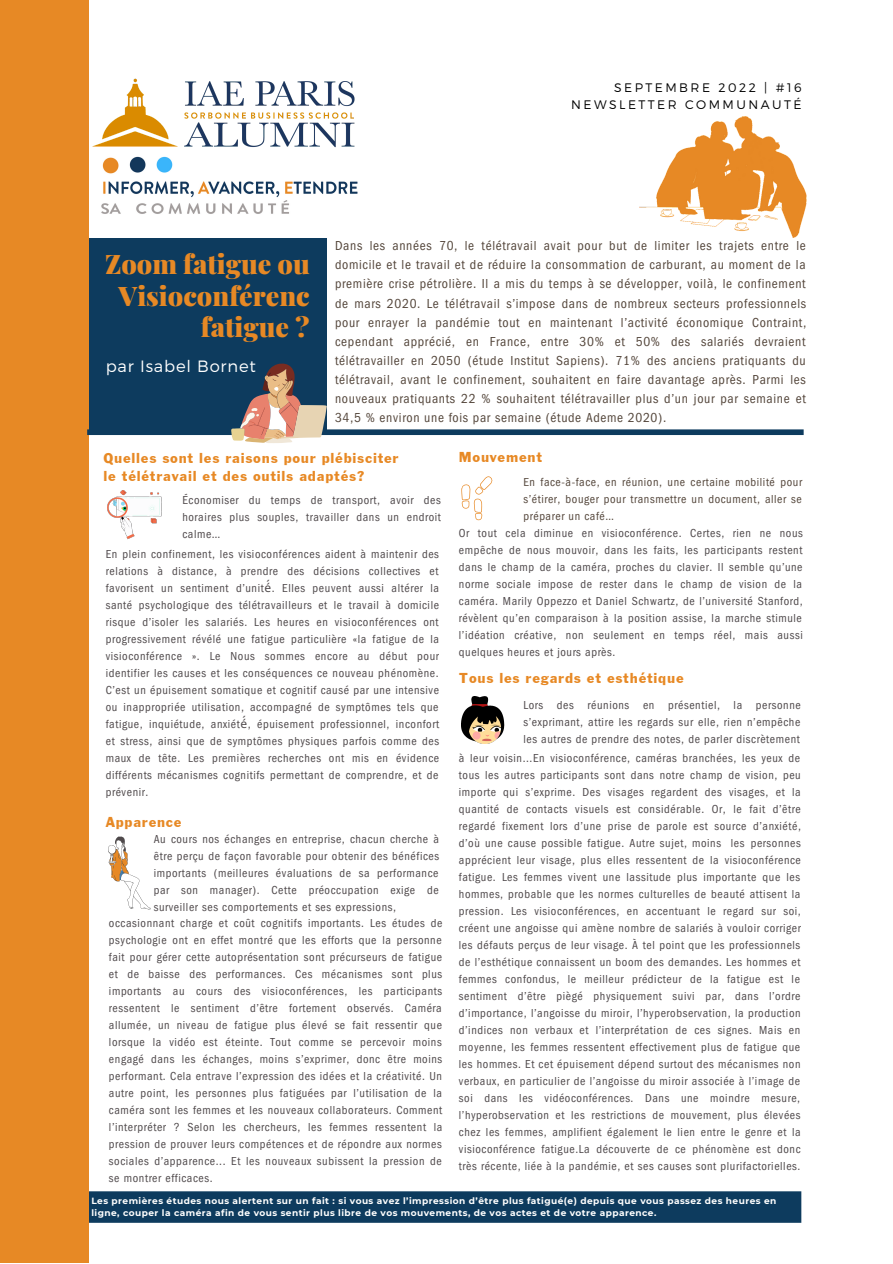
<style>
.page{position:relative;width:893px;height:1264px;background:#fff}
.page>*{position:absolute;margin:0;border:0;box-sizing:border-box;transform-origin:0 0}
.t1{font:900 27px/31.5px "Playfair Display";color:#e78925;text-align:right}
.t2{font:300 16.35px "Montserrat";letter-spacing:.05em;color:#fff}
.t3{font:15px "Franklin Gothic";letter-spacing:.05em;color:#e78925}
.t4{font:condensed 13.5px/19px "ITC Franklin Gothic Std";letter-spacing:.05em;color:#54463b;text-align:justify}
.t5{font:300 12.3px/17.5px "Montserrat";letter-spacing:.2em;color:#000;text-align:right}
.t6{font:condensed 12px/17px "ITC Franklin Gothic Std";letter-spacing:.05em;color:#4f494b;text-align:justify}
.t7{font:condensed 12px/17px "ITC Franklin Gothic Std";letter-spacing:.05em;color:#54463b;text-align:justify}
.t8{font:700 9px/12.8px "Montserrat";letter-spacing:.05em;color:#fff}
.s1{font-family:"Noto Sans";font-stretch:normal}
</style>
<div class="page">
<div style="left:78px;top:1191px;width:723px;height:31px;background:#0d3b5e"></div>
<div style="left:0;top:0;width:89px;height:1262px;background:#e78925"></div>
<img style="left:101px;top:156px;width:257px;height:58px">
<div style="left:89px;top:238px;width:237px;height:194px;background:#0d3b5e"></div>
<img style="left:92px;top:78px;width:263px;height:70px">
<img style="left:639px;top:116px;width:167px;height:121px">
<div style="left:87px;top:429px;width:716px;height:6px;background:#0d3b5e"></div>
<img style="left:108px;top:490px;width:54px;height:50px">
<svg style="left:231px;top:363px;width:96px;height:80px"></svg>
<svg style="left:461px;top:476px;width:32px;height:44px"></svg>
<svg style="left:108px;top:836px;width:43px;height:73px"></svg>
<img style="left:461px;top:696px;width:44px;height:47px">
<p class="t5" style="left:571px;top:78px;width:232px">SEPTEMBRE 2022 | #16<br>NEWSLETTER COMMUNAUTÉ</p>
<h1 class="t1" style="left:105px;top:247px;width:206px">Zoom fatigue ou<br>Visioconférenc fatigue ?</h1>
<h2 class="t2" style="left:106px;top:355px;width:152px">par Isabel Bornet</h2>
<p class="t4" style="left:335px;top:238px;width:472px">Dans les années 70, le télétravail avait pour but de limiter les trajets entre le domicile et le travail et de réduire la consommation de carburant, au moment de la première crise pétrolière. Il a mis du temps à se développer, voilà, le confinement de mars 2020. Le télétravail s’impose dans de nombreux secteurs professionnels pour enrayer la pandémie tout en maintenant l’activité économique Contraint, cependant apprécié, en France, entre 30% et 50% des salariés devraient télétravailler en 2050 (étude Institut Sapiens). 71% des anciens pratiquants du télétravail, avant le confinement, souhaitent en faire davantage après. Parmi les nouveaux pratiquants 22 % souhaitent télétravailler plus d’un jour par semaine et 34,5 % environ une fois par semaine (étude Ademe 2020).</p>
<p class="t3" style="left:103px;top:452px;width:296px">Quelles sont les raisons pour plébisciter</p>
<p class="t3" style="left:103px;top:471px;width:262px">le télétravail et des outils adaptés?</p>
<p class="t6" style="left:182px;top:493px;width:260px">Économiser du temps de transport, avoir des horaires plus souples, travailler dans un endroit calme…</p>
<p class="t6" style="left:106px;top:547px;width:335px">En plein confinement, les visioconférences aident à maintenir des relations à distance, à prendre des décisions collectives et favorisent un sentiment d’unit<span class="s1">é́</span>. Elles peuvent aussi altérer la santé psychologique des télétravailleurs et le travail à domicile risque d’isoler les salariés. Les heures en visioconférences ont progressivement révélé une fatigue particulière «la fatigue de la visioconférence ». Le Nous sommes encore au début pour identifier les causes et les conséquences ce nouveau phénomène.<br>C’est un épuisement somatique et cognitif causé par une intensive ou inappropriée utilisation, accompagné de symptômes tels que fatigue, inquiétude, anxiét<span class="s1">é́</span>, épuisement professionnel, inconfort et stress, ainsi que de symptômes physiques parfois comme des maux de tête. Les premières recherches ont mis en évidence différents mécanismes cognitifs permettant de comprendre, et de prévenir.</p>
<p class="t3" style="left:106px;top:817px;width:77px">Apparence</p>
<p class="t6" style="left:154px;top:832px;width:287px">Au cours nos échanges en entreprise, chacun cherche à être perçu de façon favorable pour obtenir des bénéfices importants (meilleures évaluations de sa performance par son manager). Cette préoccupation exige de surveiller ses comportements et ses expressions,</p>
<p class="t6" style="left:109px;top:916px;width:335px">occasionnant charge et coût cognitifs importants. Les études de psychologie ont en effet montré que les efforts que la personne fait pour gérer cette autoprésentation sont précurseurs de fatigue et de baisse des performances. Ces mécanismes sont plus importants au cours des visioconférences, les participants ressentent le sentiment d’être fortement observés. Caméra allumée, un niveau de fatigue plus élevé se fait ressentir que lorsque la vidéo est éteinte. Tout comme se percevoir moins engagé dans les échanges, moins s’exprimer, donc être moins performant. Cela entrave l’expression des idées et la créativité. Un autre point, les personnes plus fatiguées par l’utilisation de la caméra sont les femmes et les nouveaux collaborateurs. Comment l’interpréter ? Selon les chercheurs, les femmes ressentent la pression de prouver leurs compétences et de répondre aux normes sociales d’apparence... Et les nouveaux subissent la pression de se montrer efficaces.</p>
<p class="t3" style="left:459px;top:452px;width:85px">Mouvement</p>
<p class="t7" style="left:523px;top:475px;width:280px">En face-à-face, en réunion, une certaine mobilité pour s’étirer, bouger pour transmettre un document, aller se préparer un café…</p>
<p class="t6" style="left:459px;top:526px;width:345px">Or tout cela diminue en visioconférence. Certes, rien ne nous empêche de nous mouvoir, dans les faits, les participants restent dans le champ de la caméra, proches du clavier. Il semble qu’une norme sociale impose de rester dans le champ de vision de la caméra. Marily Oppezzo et Daniel Schwartz, de l’université Stanford, révèlent qu’en comparaison à la position assise, la marche stimule l’idéation créative, non seulement en temps réel, mais aussi quelques heures et jours après.</p>
<p class="t3" style="left:459px;top:672px;width:226px">Tous les regards et esthétique</p>
<p class="t6" style="left:523px;top:697px;width:279px">Lors des réunions en présentiel, la personne s’exprimant, attire les regards sur elle, rien n’empêche les autres de prendre des notes, de parler discrètement</p>
<p class="t6" style="left:459px;top:751px;width:343px">à leur voisin...En visioconférence, caméras branchées, les yeux de tous les autres participants sont dans notre champ de vision, peu importe qui s’exprime. Des visages regardent des visages, et la quantité de contacts visuels est considérable. Or, le fait d’être regardé fixement lors d’une prise de parole est source d’anxiété, d’où une cause possible fatigue. Autre sujet, moins les personnes apprécient leur visage, plus elles ressentent de la visioconférence fatigue. Les femmes vivent une lassitude plus importante que les hommes, probable que les normes culturelles de beauté attisent la pression. Les visioconférences, en accentuant le regard sur soi, créent une angoisse qui amène nombre de salariés à vouloir corriger les défauts perçus de leur visage. À tel point que les professionnels de l’esthétique connaissent un boom des demandes. Les hommes et femmes confondus, le meilleur prédicteur de la fatigue est le sentiment d’être piègé physiquement suivi par, dans l’ordre d’importance, l’angoisse du miroir, l’hyperobservation, la production d’indices non verbaux et l’interprétation de ces signes. Mais en moyenne, les femmes ressentent effectivement plus de fatigue que les hommes. Et cet épuisement dépend surtout des mécanismes non verbaux, en particulier de l’angoisse du miroir associée à l’image de soi dans les vidéoconférences. Dans une moindre mesure, l’hyperobservation et les restrictions de mouvement, plus élevées chez les femmes, amplifient également le lien entre le genre et la visioconférence fatigue.La découverte de ce phénomène est donc très récente, liée à la pandémie, et ses causes sont plurifactorielles.</p>
<p class="t8" style="left:91px;top:1193px;width:686px">Les premières études nous alertent sur un fait : si vous avez l’impression d’être plus fatigué(e) depuis que vous passez des heures en ligne, couper la caméra afin de vous sentir plus libre de vos mouvements, de vos actes et de votre apparence.</p>
</div>
